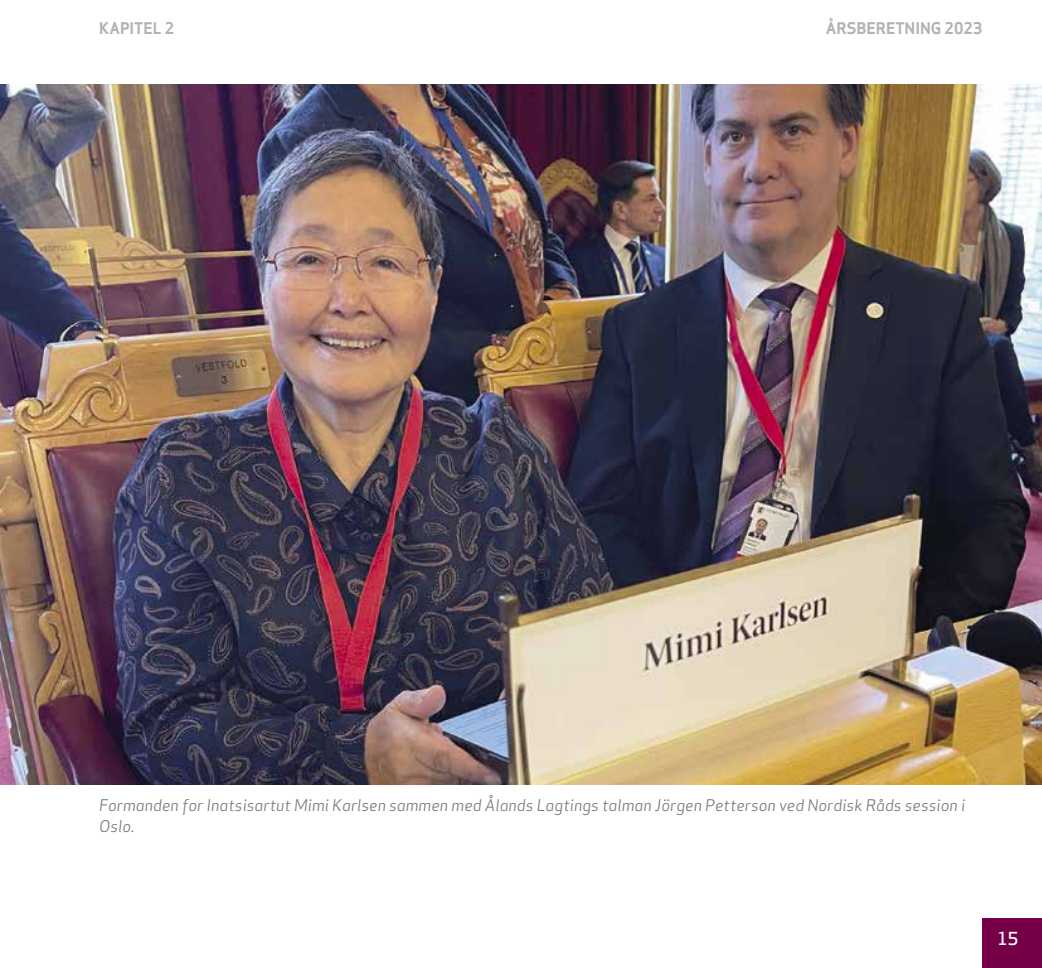
<style>
.page{position:relative;width:1042px;height:968px;background:#fff}
.page>*{position:absolute;margin:0;border:0;box-sizing:border-box;transform-origin:0 0}
.t1{font:500 17.5px "Apex Sans";color:#fff}
.t2{font:italic 15.75px/21px "Apex Sans";color:#7c7c7c}
.t3{font:700 15.75px "Apex Sans";color:#b3b3b3}
</style>
<div class="page">
<div style="left:982px;top:918px;width:60px;height:49px;background:#750048"></div>
<img style="left:0;top:84px;width:1042px;height:700px">
<p class="t3" style="left:99px;top:18px;width:76px">KAPITEL 2</p>
<p class="t3" style="left:826px;top:18px;width:158px">ÅRSBERETNING 2023</p>
<p class="t2" style="left:99px;top:793px;width:867px">Formanden for Inatsisartut Mimi Karlsen sammen med Ålands Lagtings talman Jörgen Petterson ved Nordisk Råds session i<br>Oslo.</p>
<p class="t1" style="left:997px;top:923px;width:22px">15</p>
</div>
